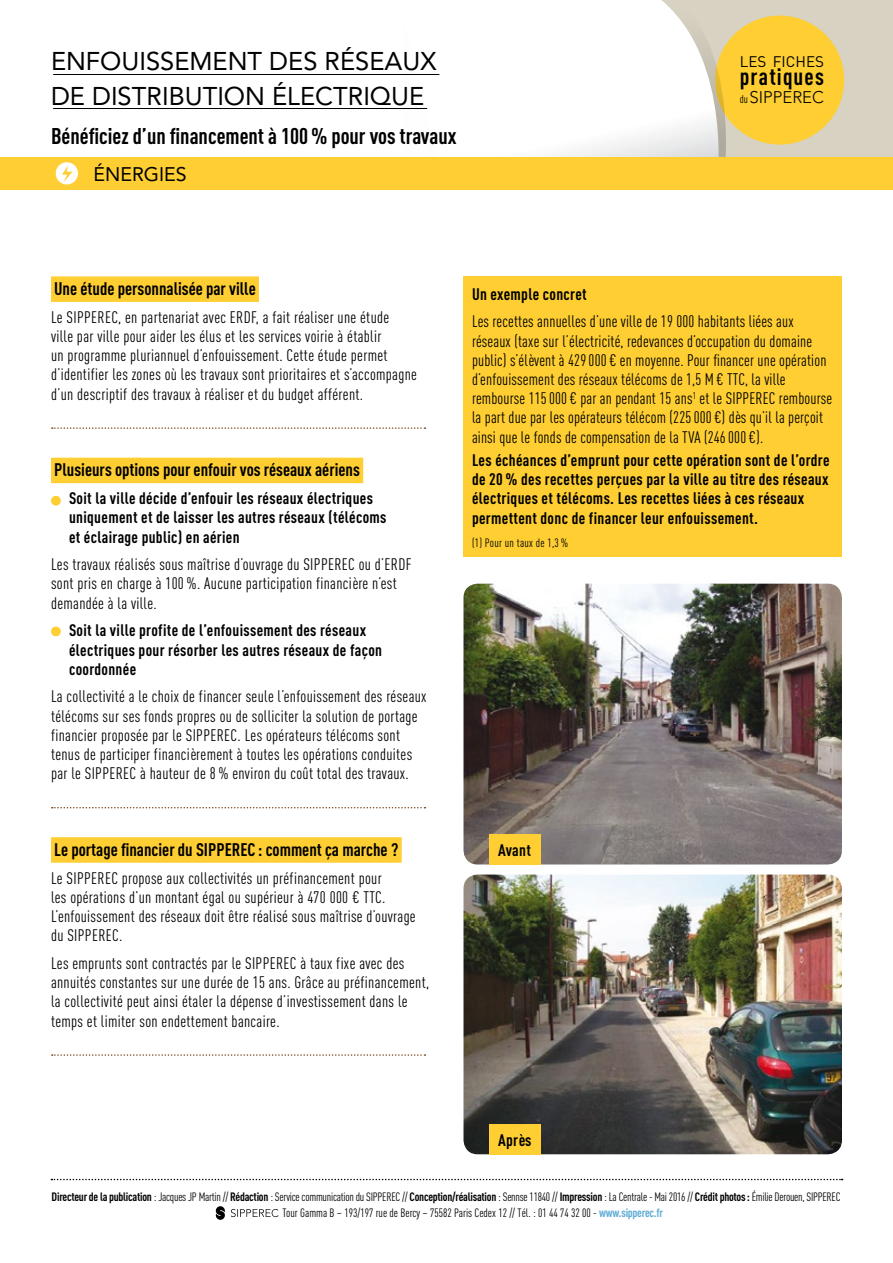
<style>
.page{position:relative;width:893px;height:1263px;background:#fff}
.page>*{position:absolute;margin:0;border:0;box-sizing:border-box;transform-origin:0 0}
.t1{font:25.5px "Avenir";color:#000}
.t2{font:700 23.55px "DIN Cond";letter-spacing:.05em;color:#000}
.t3{font:700 22.5px "DIN Cond";color:#000}
.t4{font:19.65px "Avenir";color:#000}
.t5{font:700 18px "DIN Cond";color:#000}
.t6{font:300 16.8px "Avenir";color:#000}
.t7{font:16.5px/19.2px "DIN Cond";letter-spacing:.02em;color:#000}
.t8{font:700 16.5px/19.2px "DIN Cond";letter-spacing:.02em;color:#000}
.t9{font:15.15px "DIN";color:#000}
.t10{font:12px "DIN Cond";letter-spacing:-.02em;color:#000}
.t11{font:12px "DIN Cond";color:#000}
.t12{font:12px "DIN Cond";letter-spacing:.02em;color:#000}
.s1{font-family:"DIN Cond";font-weight:400;font-size:11.1px}
.s2{font-weight:700}
.s3{font-weight:700;color:#5dacd4}
</style>
<div class="page">
<div style="left:734px;top:0;width:159px;height:157px;background:#d8d2c2"></div>
<div style="left:715px;top:16px;width:129px;height:129px;background:#fece32;border-radius:50%"></div>
<svg style="left:427px;top:0;width:307px;height:157px"></svg>
<div style="left:0;top:157px;width:893px;height:33px;background:#fece32"></div>
<div style="left:56px;top:162px;width:22px;height:22px;background:#fff;border-radius:50%"></div>
<svg style="left:62px;top:166px;width:11px;height:16px"></svg>
<svg style="left:51px;top:1179px;width:792px;height:1px"></svg>
<svg style="left:231px;top:1209px;width:48px;height:8px"></svg>
<svg style="left:216px;top:1206px;width:9px;height:14px"></svg>
<hr style="left:53px;top:74px;width:386px;height:1px;background:#000">
<hr style="left:53px;top:108px;width:374px;height:1px;background:#000">
<div style="left:51px;top:276px;width:208px;height:26px;background:#fece32"></div>
<div style="left:51px;top:458px;width:312px;height:25px;background:#fece32"></div>
<div style="left:51px;top:837px;width:351px;height:26px;background:#fece32"></div>
<svg style="left:52px;top:427px;width:373px;height:2px"></svg>
<div style="left:51px;top:496px;width:10px;height:10px;background:#fece32;border-radius:50%"></div>
<div style="left:51px;top:626px;width:10px;height:10px;background:#fece32;border-radius:50%"></div>
<svg style="left:52px;top:807px;width:373px;height:1px"></svg>
<svg style="left:52px;top:1054px;width:373px;height:2px"></svg>
<div style="left:463px;top:276px;width:379px;height:281px;background:#fece32"></div>
<img style="left:463px;top:584px;width:379px;height:280px">
<img style="left:463px;top:874px;width:379px;height:280px">
<div style="left:490px;top:834px;width:51px;height:30px;background:#fece32"></div>
<div style="left:490px;top:1124px;width:51px;height:30px;background:#fece32"></div>
<p class="t1" style="left:51px;top:47px;width:387px">ENFOUISSEMENT DES RÉSEAUX</p>
<p class="t9" style="left:740px;top:52px;width:86px">LES FICHES</p>
<p class="t1" style="left:51px;top:81px;width:375px">DE DISTRIBUTION ÉLECTRIQUE</p>
<p class="t3" style="left:51px;top:123px;width:407px">Bénéficiez d’un financement à 100% pour vos travaux</p>
<p class="t2" style="left:740px;top:62px;width:86px">pratiques</p>
<p class="t6" style="left:740px;top:88px;width:86px"><span class="s1">du</span>SIPPEREC</p>
<p class="t4" style="left:94px;top:163px;width:95px">ÉNERGIES</p>
<p class="t5" style="left:54px;top:278px;width:203px">Une étude personnalisée par ville</p>
<p class="t7" style="left:51px;top:307px;width:367px">Le SIPPEREC, en partenariat avec ERDF, a fait réaliser une étude<br>ville par ville pour aider les élus et les services voirie à établir<br>un programme pluriannuel d’enfouissement. Cette étude permet d’identifier les zones où les travaux sont prioritaires et s’accompagne d’un descriptif des travaux à réaliser et du budget afférent.</p>
<p class="t5" style="left:54px;top:459px;width:307px">Plusieurs options pour enfouir vos réseaux aériens</p>
<p class="t8" style="left:69px;top:488px;width:319px">Soit la ville décide d’enfouir les réseaux électriques uniquement et de laisser les autres réseaux (télécoms et éclairage public) en aérien</p>
<p class="t7" style="left:51px;top:555px;width:362px">Les travaux réalisés sous maîtrise d’ouvrage du SIPPEREC ou d’ERDF sont pris en charge à 100 %. Aucune participation financière n’est demandée à la ville.</p>
<p class="t8" style="left:69px;top:620px;width:315px">Soit la ville profite de l’enfouissement des réseaux électriques pour résorber les autres réseaux de façon coordonnée</p>
<p class="t7" style="left:51px;top:687px;width:377px">La collectivité a le choix de financer seule l’enfouissement des réseaux télécoms sur ses fonds propres ou de solliciter la solution de portage financier proposée par le SIPPEREC. Les opérateurs télécoms sont tenus de participer financièrement à toutes les opérations conduites par le SIPPEREC à hauteur de 8 % environ du coût total des travaux.</p>
<p class="t5" style="left:54px;top:839px;width:346px">Le portage financier du SIPPEREC : comment ça marche ?</p>
<p class="t7" style="left:51px;top:868px;width:366px">Le SIPPEREC propose aux collectivités un préfinancement pour<br>les opérations d’un montant égal ou supérieur à 470 000 € TTC.<br>L’enfouissement des réseaux doit être réalisé sous maîtrise d’ouvrage du SIPPEREC.</p>
<p class="t7" style="left:51px;top:953px;width:380px">Les emprunts sont contractés par le SIPPEREC à taux fixe avec des annuités constantes sur une durée de 15 ans. Grâce au préfinancement, la collectivité peut ainsi étaler la dépense d’investissement dans le temps et limiter son endettement bancaire.</p>
<p class="t8" style="left:472px;top:284px;width:116px">Un exemple concret</p>
<p class="t7" style="left:472px;top:312px;width:362px">Les recettes annuelles d’une ville de 19 000 habitants liées aux réseaux (taxe sur l’électricité, redevances d’occupation du domaine public) s’élèvent à 429000 € en moyenne. Pour financer une opération d’enfouissement des réseaux télécoms de 1,5 M € TTC, la ville rembourse 115000 € par an pendant 15 ans<sup>1</sup> et le SIPPEREC rembourse la part due par les opérateurs télécom (225000 €) dès qu’il la perçoit ainsi que le fonds de compensation de la TVA (246000 €).</p>
<p class="t8" style="left:472px;top:450px;width:359px">Les échéances d’emprunt pour cette opération sont de l’ordre de 20 % des recettes perçues par la ville au titre des réseaux électriques et télécoms. Les recettes liées à ces réseaux permettent donc de financer leur enfouissement.</p>
<p class="t12" style="left:472px;top:536px;width:98px">(1) Pour un taux de 1,3 %</p>
<p class="t8" style="left:498px;top:840px;width:34px">Avant</p>
<p class="t8" style="left:498px;top:1130px;width:35px">Après</p>
<p class="t10" style="left:52px;top:1190px;width:790px"><span class="s2">Directeur de la publication</span> : Jacques JP Martin // <span class="s2">Rédaction</span> : Service communication du SIPPEREC // <span class="s2">Conception/réalisation</span> : Sennse 11840 // <span class="s2">Impression</span> : La Centrale - Mai 2016 // <span class="s2">Crédit photos:</span> Émilie Derouen, SIPPEREC</p>
<p class="t11" style="left:283px;top:1206px;width:382px">Tour Gamma B – 193/197 rue de Bercy – 75582 Paris Cedex 12 // Tél. : 01 44 74 32 00 - <span class="s3">www.sipperec.fr</span></p>
</div>
